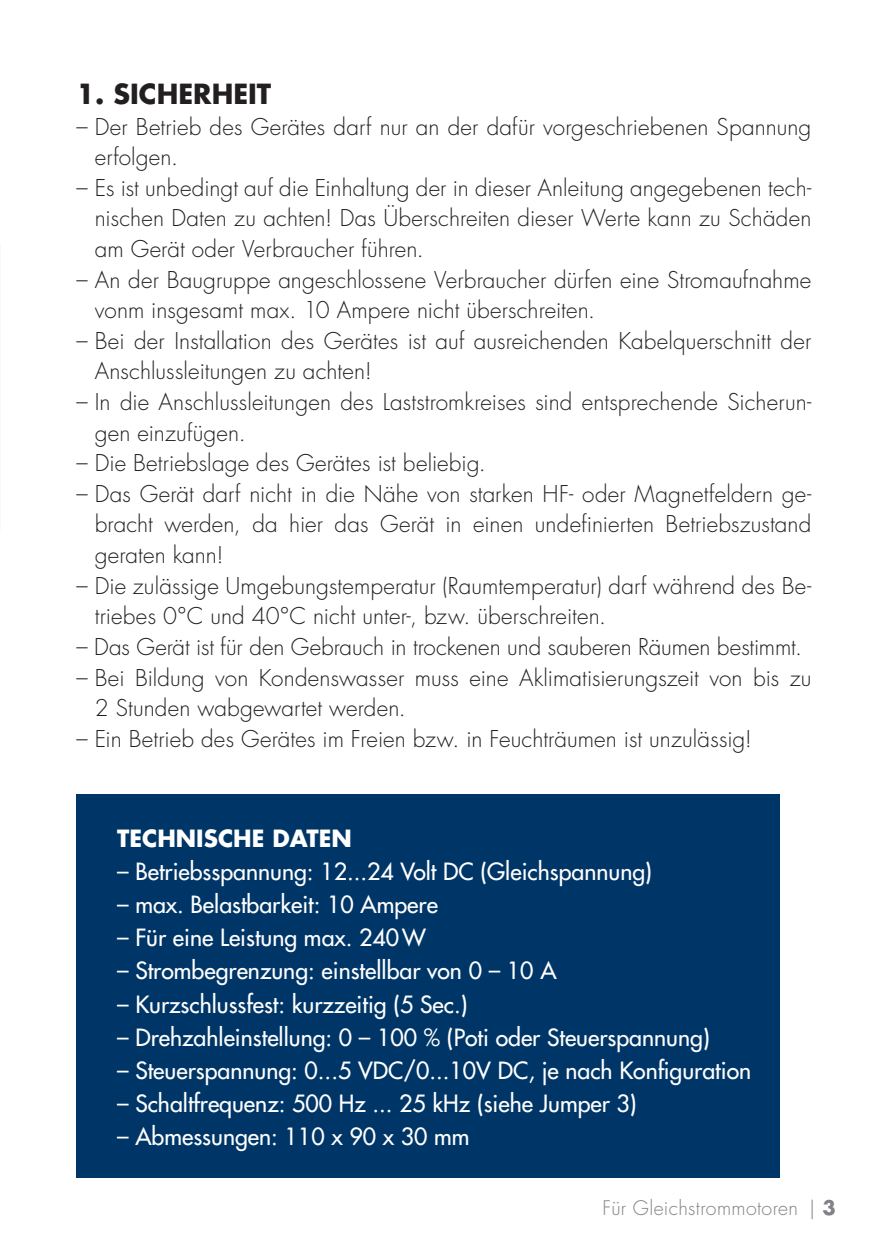
<style>
.page{position:relative;width:893px;height:1259px;background:#fff}
.page>*{position:absolute;margin:0;border:0;box-sizing:border-box;transform-origin:0 0}
.t1{font:700 27px "Futura Std";color:#231f20}
.t2{font:500 23.1px "Futura Std";color:#fff}
.t3{font:700 23.1px "Futura Std";color:#fff}
.t4{font:300 22.5px/30.6px "Futura Std";letter-spacing:.005em;color:#231f20}
.t5{font:300 19.5px "Futura";letter-spacing:.02em;color:#808285}
.s1{font-family:"Futura Std"}
.s2{font-family:"Futura Std";font-weight:700}
</style>
<div class="page">
<div style="left:77px;top:793px;width:703px;height:384px;background:#003667"></div>
<p class="t1" style="left:77px;top:76px;width:196px">1. SICHERHEIT</p>
<p class="t4" style="left:95px;top:112px;width:718px;text-indent:-18px">– Der Betrieb des Gerätes darf nur an der dafür vorgeschriebenen Spannung erfolgen.</p>
<p class="t4" style="left:95px;top:173px;width:718px;text-align:justify;text-indent:-18px">– Es ist unbedingt auf die Einhaltung der in dieser Anleitung angegebenen tech&shy;nischen Daten zu achten! Das Überschreiten dieser Werte kann zu Schäden am Gerät oder Verbraucher führen.</p>
<p class="t4" style="left:95px;top:265px;width:718px;text-indent:-18px">– An der Baugruppe angeschlossene Verbraucher dürfen eine Stromaufnahme vonm insgesamt max. 10 Ampere nicht überschreiten.</p>
<p class="t4" style="left:95px;top:326px;width:718px;text-indent:-18px">– Bei der Installation des Gerätes ist auf ausreichenden Kabelquerschnitt der<br>Anschlussleitungen zu achten!</p>
<p class="t4" style="left:95px;top:387px;width:718px;text-indent:-18px">– In die Anschlussleitungen des Laststromkreises sind entsprechende Sicherun&shy;gen einzufügen.</p>
<p class="t4" style="left:77px;top:448px;width:411px">– Die Betriebslage des Gerätes ist beliebig.</p>
<p class="t4" style="left:95px;top:479px;width:718px;text-align:justify;text-indent:-18px">– Das Gerät darf nicht in die Nähe von starken HF- oder Magnetfeldern ge&shy;bracht werden, da hier das Gerät in einen undefinierten Betriebszustand geraten kann!</p>
<p class="t4" style="left:95px;top:571px;width:718px;text-indent:-18px">– Die zulässige Umgebungstemperatur (Raumtemperatur) darf während des Be&shy;triebes 0°C und 40°C nicht unter-, bzw. überschreiten.</p>
<p class="t4" style="left:77px;top:632px;width:727px">– Das Gerät ist für den Gebrauch in trockenen und sauberen Räumen bestimmt.</p>
<p class="t4" style="left:95px;top:662px;width:718px;text-indent:-18px">– Bei Bildung von Kondenswasser muss eine Aklimatisierungszeit von bis zu<br>2 Stunden wabgewartet werden.</p>
<p class="t4" style="left:77px;top:724px;width:677px">– Ein Betrieb des Gerätes im Freien bzw. in Feuchträumen ist unzulässig!</p>
<p class="t3" style="left:117px;top:822px;width:236px">TECHNISCHE DATEN</p>
<p class="t2" style="left:117px;top:857px;width:536px">– Betriebsspannung: 12...24 Volt DC (Gleichspannung)</p>
<p class="t2" style="left:117px;top:890px;width:322px">– max. Belastbarkeit: 10 Ampere</p>
<p class="t2" style="left:117px;top:923px;width:310px">– Für eine Leistung max. 240W</p>
<p class="t2" style="left:117px;top:956px;width:441px">– Strombegrenzung: einstellbar von 0 – 10 A</p>
<p class="t2" style="left:117px;top:989px;width:352px">– Kurzschlussfest: kurzzeitig (5 Sec.)</p>
<p class="t2" style="left:117px;top:1022px;width:594px">– Drehzahleinstellung: 0 – 100 % (Poti oder Steuerspannung)</p>
<p class="t2" style="left:117px;top:1056px;width:636px">– Steuerspannung: 0...5 VDC/0...10V DC, je nach Konfiguration</p>
<p class="t2" style="left:117px;top:1089px;width:521px">– Schaltfrequenz: 500 Hz ... 25 kHz (siehe Jumper 3)</p>
<p class="t2" style="left:117px;top:1122px;width:354px">– Abmessungen: 110 x 90 x 30 mm</p>
<p class="t5" style="left:603px;top:1195px;width:235px">Für Gleichstrommotoren <span class="s1">|</span> <span class="s2">3</span></p>
</div>
